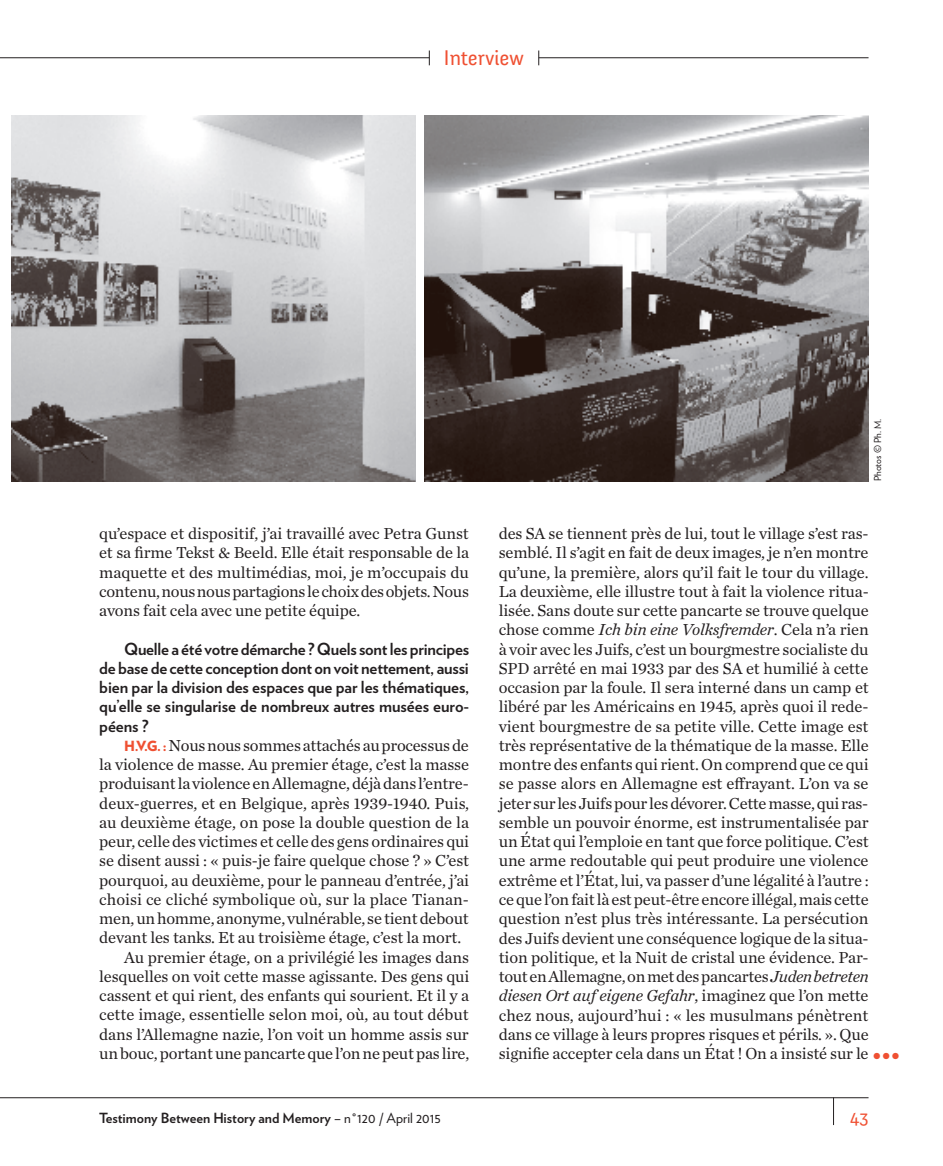
<style>
.page{position:relative;width:943px;height:1166px;background:#fff}
.page>*{position:absolute;margin:0;border:0;box-sizing:border-box;transform-origin:0 0}
.t1{font:21px "Fengardo Neue";color:#ef5032}
.t2{font:17.5px "Fengardo Neue";color:#ef5032}
.t3{font:16.62px/19.2px "Chronicle Text G1";letter-spacing:-.01em;color:#231f20;text-align:justify}
.t4{font:700 16.62px/19.2px "Verlag";color:#231f20;text-align:justify}
.t5{font:700 14px "Verlag";color:#231f20}
.t6{font:9.62px "Verlag";color:#231f20}
.s1{font-family:"Verlag";font-weight:900;font-size:14px;color:#ef5032}
.s2{font-style:italic}
.s3{color:#ef5032}
.s4{font-weight:400}
</style>
<div class="page">
<hr style="left:0;top:1097px;width:868px;height:1px;background:#231f20">
<svg style="left:833px;top:1097px;width:1px;height:28px"></svg>
<hr style="left:538px;top:57px;width:330px;height:1px;background:#231f20">
<hr style="left:0;top:57px;width:429px;height:1px;background:#231f20">
<svg style="left:429px;top:51px;width:1px;height:14px"></svg>
<svg style="left:538px;top:51px;width:1px;height:14px"></svg>
<img style="left:424px;top:116px;width:444px;height:365px">
<img style="left:12px;top:116px;width:403px;height:365px">
<p class="t1" style="left:444px;top:46px;width:81px">Interview</p>
<p class="t6" style="left:870px;top:481px;width:64px;rotate:-90deg">Photos © Ph. M.</p>
<p class="t3" style="left:99px;top:523px;width:371px">qu’espace et dispositif, j’ai travaillé avec Petra Gunst et sa firme Tekst &amp; Beeld. Elle était responsable de la maquette et des multimédias, moi, je m’occupais du contenu, nous nous partagions le choix des objets. Nous avons fait cela avec une petite équipe.</p>
<p class="t4" style="left:99px;top:638px;width:371px;text-indent:25px">Quelle a été votre démarche ? Quels sont les principes de base de cette conception dont on voit nettement, aussi bien par la division des espaces que par les thématiques, qu’elle se singularise de nombreux autres musées euro&shy;péens ?</p>
<p class="t3" style="left:124px;top:735px;width:346px"><span class="s1">H.V.G. :</span> Nous nous sommes attachés au processus de</p>
<p class="t3" style="left:99px;top:754px;width:371px">la violence de masse. Au premier étage, c’est la masse</p>
<p class="t3" style="left:99px;top:773px;width:371px">produisant la violence en Allemagne, déjà dans l’entre-</p>
<p class="t3" style="left:99px;top:792px;width:371px">deux-guerres, et en Belgique, après 1939-1940. Puis,</p>
<p class="t3" style="left:99px;top:812px;width:371px">au deuxième étage, on pose la double question de la</p>
<p class="t3" style="left:99px;top:831px;width:371px">peur, celle des victimes et celle des gens ordinaires qui</p>
<p class="t3" style="left:99px;top:850px;width:371px">se disent aussi : « puis-je faire quelque chose ? » C’est</p>
<p class="t3" style="left:99px;top:869px;width:371px">pourquoi, au deuxième, pour le panneau d’entrée, j’ai</p>
<p class="t3" style="left:99px;top:889px;width:371px">choisi ce cliché symbolique où, sur la place Tianan-</p>
<p class="t3" style="left:99px;top:908px;width:371px">men, un homme, anonyme, vulnérable, se tient debout</p>
<p class="t3" style="left:99px;top:927px;width:363px">devant les tanks. Et au troisième étage, c’est la mort.</p>
<p class="t3" style="left:124px;top:946px;width:346px">Au premier étage, on a privilégié les images dans</p>
<p class="t3" style="left:99px;top:966px;width:371px">lesquelles on voit cette masse agissante. Des gens qui</p>
<p class="t3" style="left:99px;top:985px;width:371px">cassent et qui rient, des enfants qui sourient. Et il y a</p>
<p class="t3" style="left:99px;top:1004px;width:371px">cette image, essentielle selon moi, où, au tout début</p>
<p class="t3" style="left:99px;top:1023px;width:371px">dans l’Allemagne nazie, l’on voit un homme assis sur</p>
<p class="t3" style="left:99px;top:1043px;width:371px">un bouc, portant une pancarte que l’on ne peut pas lire,</p>
<p class="t3" style="left:499px;top:523px;width:402px;text-align:left">des SA se tiennent près de lui, tout le village s’est ras&shy;semblé. Il s’agit en fait de deux images, je n’en montre qu’une, la première, alors qu’il fait le tour du village.<br>La deuxième, elle illustre tout à fait la violence ritua&shy;lisée. Sans doute sur cette pancarte se trouve quelque chose comme <span class="s2">Ich bin eine Volksfremder</span>. Cela n’a rien<br>à voir avec les Juifs, c’est un bourgmestre socialiste du SPD arrêté en mai 1933 par des SA et humilié à cette occasion par la foule. Il sera interné dans un camp et libéré par les Américains en 1945, après quoi il rede&shy;vient bourgmestre de sa petite ville. Cette image est très représentative de la thématique de la masse. Elle montre des enfants qui rient. On comprend que ce qui<br>se passe alors en Allemagne est effrayant. L’on va se jeter sur les Juifs pour les dévorer. Cette masse, qui ras&shy;semble un pouvoir énorme, est instrumentalisée par<br>un État qui l’emploie en tant que force politique. C’est une arme redoutable qui peut produire une violence extrême et l’État, lui, va passer d’une légalité à l’autre :<br>ce que l’on fait là est peut-être encore illégal, mais cette question n’est plus très intéressante. La persécution<br>des Juifs devient une conséquence logique de la situa&shy;tion politique, et la Nuit de cristal une évidence. Par&shy;tout en Allemagne, on met des pancartes <span class="s2">Juden betreten diesen Ort auf eigene Gefahr</span>, imaginez que l’on mette chez nous, aujourd’hui : « les musulmans pénètrent dans ce village à leurs propres risques et périls. ». Que signifie accepter cela dans un État ! On a insisté sur le <span class="s3">●</span> <span class="s3">●</span> <span class="s3">●</span></p>
<p class="t5" style="left:99px;top:1106px;width:343px">Testimony Between History and Memory <span class="s4">– n°120 / April 2015</span></p>
<p class="t2" style="left:849px;top:1106px;width:21px">43</p>
</div>
